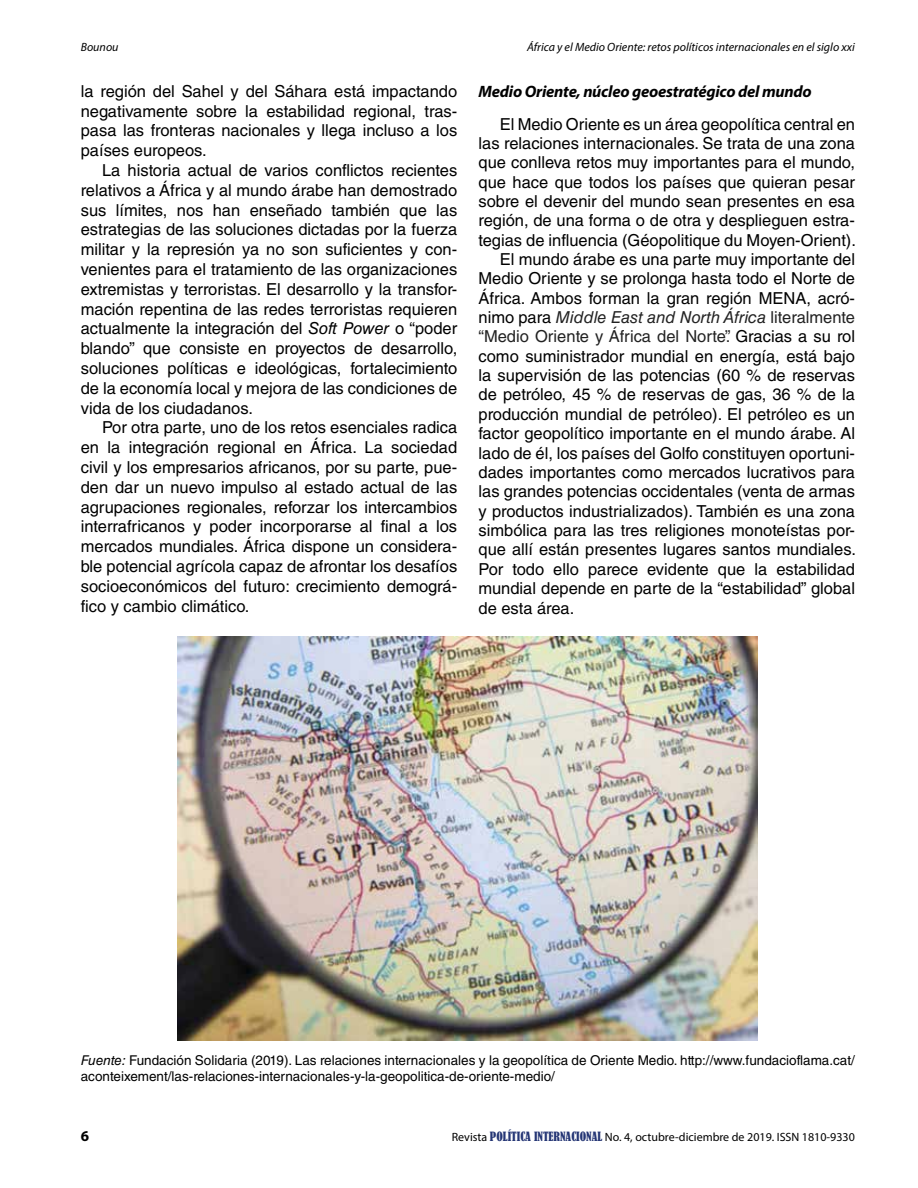
<style>
.page{position:relative;width:918px;height:1188px;background:#fff}
.page>*{position:absolute;margin:0;border:0;box-sizing:border-box;transform-origin:0 0}
.t1{font:16.5px/19.8px "Helvetica LT Std";color:#000;text-align:justify}
.t2{font:italic 16.5px "Helvetica LT Std";color:#222}
.t3{font:16.5px "Helvetica LT Std";color:#222}
.t4{font:italic 700 16.5px "Myriad Pro";letter-spacing:-.015em;color:#000}
.t5{font:700 15px "Myriad Pro";color:#000}
.t6{font:13.5px/16.2px "Helvetica LT Std";color:#000}
.t7{font:12px "Myriad Pro";color:#000}
.t8{font:italic 12px "Myriad Pro";color:#000}
.s1{font-style:italic}
.s2{font-style:normal;color:#000}
.s3{font-style:normal}
.s4{color:#000}
.s5{font-family:"Bernard";font-stretch:condensed;color:#253675}
</style>
<div class="page">
<img style="left:177px;top:637px;width:580px;height:403px">
<p class="t8" style="left:81px;top:40px;width:39px">Bounou</p>
<p class="t8" style="left:527px;top:40px;width:329px">África y el Medio Oriente: retos políticos internacionales en el siglo xxi</p>
<p class="t1" style="left:81px;top:81px;width:378px">la región del Sahel y del Sáhara está impactando negativamente sobre la estabilidad regional, tras&shy;pasa las fronteras nacionales y llega incluso a los países europeos.</p>
<p class="t1" style="left:81px;top:160px;width:378px;text-indent:21px">La historia actual de varios conflictos recientes relativos a África y al mundo árabe han demostrado sus límites, nos han enseñado también que las estrategias de las soluciones dictadas por la fuerza militar y la represión ya no son suficientes y con&shy;venientes para el tratamiento de las organizaciones extremistas y terroristas. El desarrollo y la transfor&shy;mación repentina de las redes terroristas requieren actualmente la integración del <span class="s1">Soft Power</span> o “poder blando” que consiste en proyectos de desarrollo, soluciones políticas e ideológicas, fortalecimiento de la economía local y mejora de las condiciones de vida de los ciudadanos.</p>
<p class="t1" style="left:81px;top:418px;width:378px;text-indent:21px">Por otra parte, uno de los retos esenciales radica en la integración regional en África. La sociedad civil y los empresarios africanos, por su parte, pue&shy;den dar un nuevo impulso al estado actual de las agrupaciones regionales, reforzar los intercambios interrafricanos y poder incorporarse al final a los mercados mundiales. África dispone un considera&shy;ble potencial agrícola capaz de afrontar los desafíos socioeconómicos del futuro: crecimiento demográ&shy;fico y cambio climático.</p>
<p class="t4" style="left:479px;top:81px;width:335px">Medio Oriente, núcleo geoestratégico del mundo</p>
<p class="t1" style="left:500px;top:114px;width:357px">El Medio Oriente es un área geopolítica central en</p>
<p class="t1" style="left:479px;top:133px;width:378px">las relaciones internacionales. Se trata de una zona</p>
<p class="t1" style="left:479px;top:153px;width:378px">que conlleva retos muy importantes para el mundo,</p>
<p class="t1" style="left:479px;top:172px;width:378px">que hace que todos los países que quieran pesar</p>
<p class="t1" style="left:479px;top:191px;width:378px">sobre el devenir del mundo sean presentes en esa</p>
<p class="t1" style="left:479px;top:211px;width:378px">región, de una forma o de otra y desplieguen estra-</p>
<p class="t1" style="left:479px;top:230px;width:379px">tegias de influencia (Géopolitique du Moyen-Orient).</p>
<p class="t1" style="left:500px;top:249px;width:357px">El mundo árabe es una parte muy importante del</p>
<p class="t1" style="left:479px;top:269px;width:378px">Medio Oriente y se prolonga hasta todo el Norte de</p>
<p class="t1" style="left:479px;top:288px;width:378px">África. Ambos forman la gran región MENA, acró-</p>
<p class="t2" style="left:479px;top:308px;width:378px"><span class="s2">nimo para</span> Middle East and North África <span class="s3">literalmente</span></p>
<p class="t3" style="left:479px;top:327px;width:378px">“Medio Oriente y África del Norte”. <span class="s4">Gracias a su rol</span></p>
<p class="t1" style="left:479px;top:346px;width:378px">como suministrador mundial en energía, está bajo</p>
<p class="t1" style="left:479px;top:365px;width:378px">la supervisión de las potencias (60 % de reservas</p>
<p class="t1" style="left:479px;top:385px;width:378px">de petróleo, 45 % de reservas de gas, 36 % de la</p>
<p class="t1" style="left:479px;top:404px;width:378px">producción mundial de petróleo). El petróleo es un</p>
<p class="t1" style="left:479px;top:423px;width:378px">factor geopolítico importante en el mundo árabe. Al</p>
<p class="t1" style="left:479px;top:443px;width:378px">lado de él, los países del Golfo constituyen oportuni-</p>
<p class="t1" style="left:479px;top:462px;width:378px">dades importantes como mercados lucrativos para</p>
<p class="t1" style="left:479px;top:482px;width:378px">las grandes potencias occidentales (venta de armas</p>
<p class="t1" style="left:479px;top:501px;width:378px">y productos industrializados). También es una zona</p>
<p class="t1" style="left:479px;top:520px;width:378px">simbólica para las tres religiones monoteístas por-</p>
<p class="t1" style="left:479px;top:540px;width:379px">que allí están presentes lugares santos mundiales.</p>
<p class="t1" style="left:479px;top:559px;width:378px">Por todo ello parece evidente que la estabilidad</p>
<p class="t1" style="left:479px;top:579px;width:378px">mundial depende en parte de la “estabilidad” global</p>
<p class="t1" style="left:479px;top:599px;width:97px">de esta área.</p>
<p class="t6" style="left:81px;top:1052px;width:776px"><span class="s1">Fuente:</span> Fundación Solidaria (2019). Las relaciones internacionales y la geopolítica de Oriente Medio. http://www.fundacioflama.cat/ aconteixement/las-relaciones-internacionales-y-la-geopolitica-de-oriente-medio/</p>
<p class="t5" style="left:81px;top:1126px;width:10px">6</p>
<p class="t7" style="left:452px;top:1130px;width:405px">Revista <span class="s5">POLÍTICA INTERNACIONAL</span> No. 4, octubre-diciembre de 2019. ISSN 1810-9330</p>
</div>
